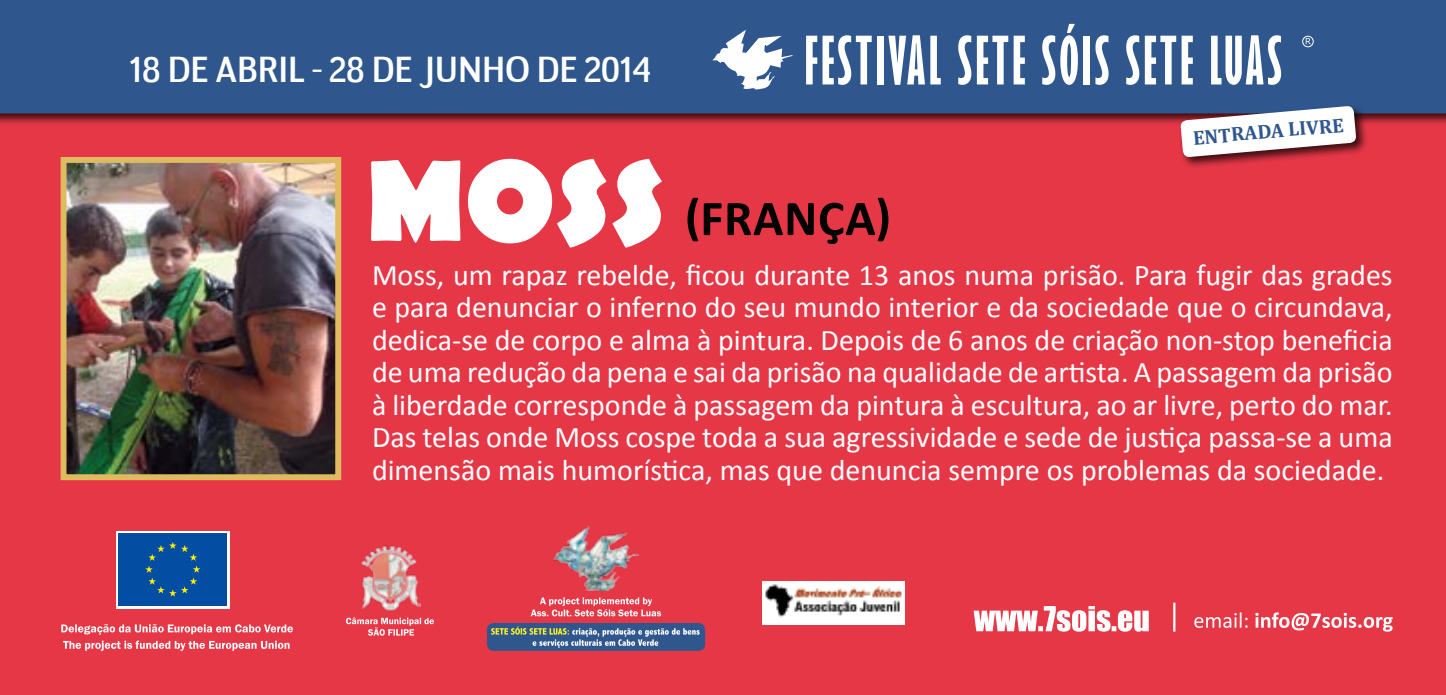
<style>
.page{position:relative;width:1446px;height:695px;background:#fff}
.page>*{position:absolute;margin:0;border:0;box-sizing:border-box;transform-origin:0 0}
.t1{font:700 116.25px "Berlin Sans FB";color:#fff}
.t2{font:700 extra-condensed 61.25px "Gill Sans";letter-spacing:.05em;color:#fff}
.t3{font:700 50.25px "Calibri";letter-spacing:.015em;color:#000}
.t4{font:36px "Negotiate Free";color:#fff}
.t5{font:30px/32.5px "Calibri";color:#fff;text-align:justify}
.t6{font:700 20px "Cambria";color:#2f578d}
</style>
<div class="page">
<div style="left:0;top:0;width:1446px;height:694px;background:#e63747"></div>
<div style="left:0;top:0;width:1446px;height:126px;background:#000;opacity:.75"></div>
<div style="left:0;top:0;width:1446px;height:113px;background:#2f578d"></div>
<div style="left:1178px;top:104px;width:190px;height:65px;background:#000;opacity:.75"></div>
<svg style="left:1180px;top:106px;width:176px;height:51px;background:#d1c3cb"></svg>
<img style="left:68px;top:164px;width:266px;height:309px">
<div style="left:61px;top:157px;width:280px;height:323px;border:6px solid #debb5e"></div>
<svg style="left:346px;top:617px;width:88px;height:18px"></svg>
<img style="left:361px;top:545px;width:59px;height:67px">
<div style="left:116px;top:531px;width:113px;height:77px;background:linear-gradient(to right,#034ea2,#034ea2)"></div>
<div style="left:118px;top:533px;width:109px;height:72px;background:#034ea2"></div>
<svg style="left:145px;top:542px;width:55px;height:54px"></svg>
<svg style="left:61px;top:624px;width:232px;height:10px"></svg>
<svg style="left:63px;top:640px;width:227px;height:10px"></svg>
<img style="left:553px;top:526px;width:85px;height:64px">
<svg style="left:531px;top:597px;width:130px;height:19px"></svg>
<div style="left:487px;top:623px;width:218px;height:27px;background:#2f578d;border-radius:7px"></div>
<svg style="left:491px;top:626px;width:209px;height:21px"></svg>
<img style="left:763px;top:581px;width:142px;height:43px">
<svg style="left:973px;top:606px;width:175px;height:25px"></svg>
<svg style="left:1194px;top:612px;width:198px;height:19px"></svg>
<hr style="left:1173px;top:602px;width:2px;height:29px;background:#fff">
<svg style="left:712px;top:30px;width:80px;height:60px;background:#889fbd"></svg>
<div style="left:1302px;top:36px;width:11px;height:11px;border:1px solid #fff;border-radius:50%"></div>
<svg style="left:1305px;top:38px;width:6px;height:6px"></svg>
<p class="t4" style="left:129px;top:48px;width:522px">18 DE ABRIL - 28 DE JUNHO DE 2014</p>
<h2 class="t2" style="left:804px;top:23px;width:479px">FESTIVAL SETE SÓIS SETE LUAS</h2>
<p class="t6" style="left:1192px;top:124px;width:153px;rotate:-5deg">ENTRADA LIVRE</p>
<h1 class="t1" style="left:366px;top:135px;width:301px">MOSS</h1>
<h3 class="t3" style="left:685px;top:186px;width:208px">(FRANÇA)</h3>
<p class="t5" style="left:372px;top:258px;width:1022px">Moss, um rapaz rebelde, ficou durante 13 anos numa prisão. Para fugir das grades e para denunciar o inferno do seu mundo interior e da sociedade que o circundava, dedica-se de corpo e alma à pintura. Depois de 6 anos de criação non-stop beneficia de uma redução da pena e sai da prisão na qualidade de artista. A passagem da prisão à liberdade corresponde à passagem da pintura à escultura, ao ar livre, perto do mar.<br>Das telas onde Moss cospe toda a sua agressividade e sede de justiça passa-se a uma dimensão mais humorística, mas que denuncia sempre os problemas da sociedade.</p>
</div>
